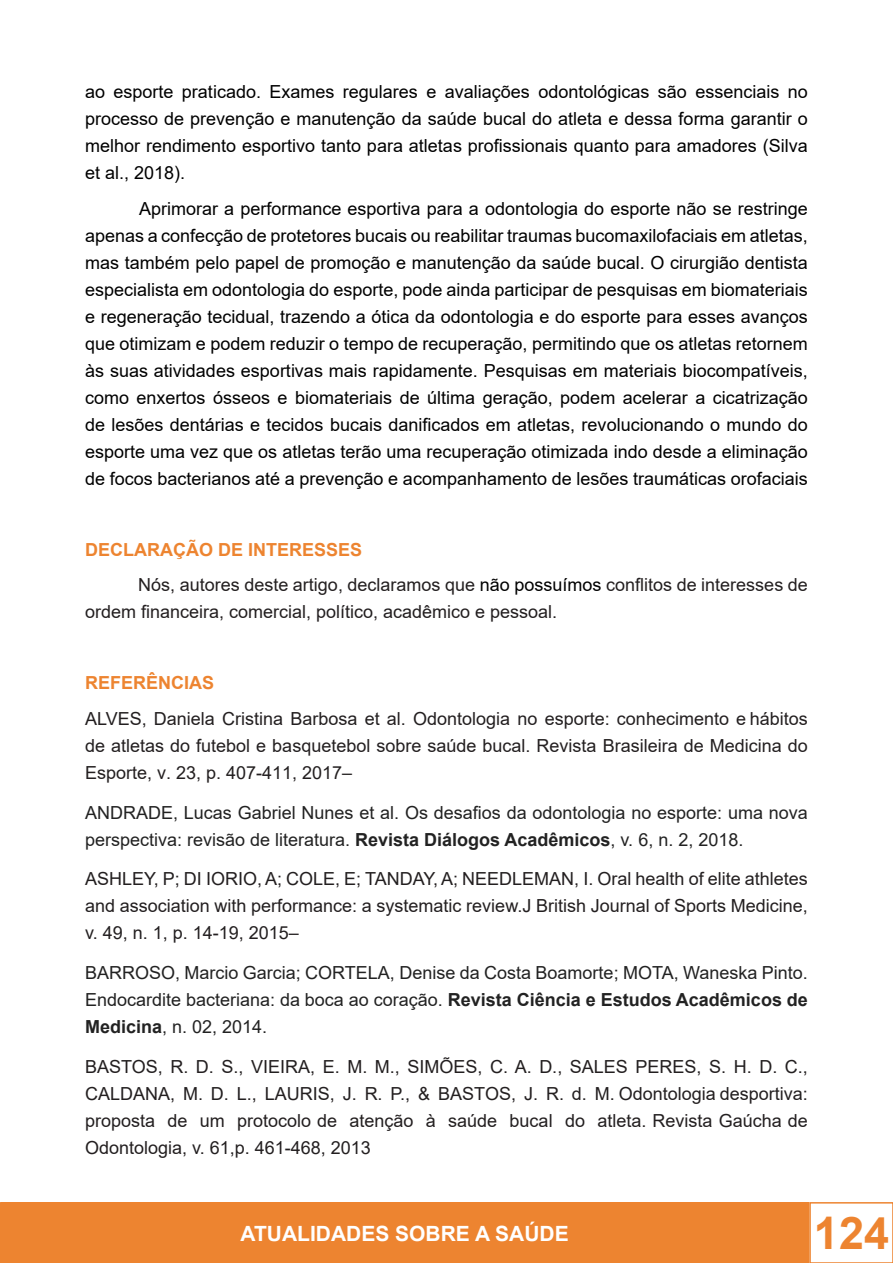
<style>
.page{position:relative;width:893px;height:1263px;background:#fff}
.page>*{position:absolute;margin:0;border:0;box-sizing:border-box;transform-origin:0 0}
.t1{font:700 45px "Arial";color:#ed8430}
.t2{font:700 21px "Arial";color:#fff}
.t3{font:18px/27px "Arial";color:#000;text-align:justify}
.t4{font:18px/27px "Arial";color:#231f20;text-align:justify}
.t5{font:18px/27px "Arial";color:#222}
.Heading_1{font:700 18px "Arial";color:#ed8430}
.s1{color:#000}
.s2{font-weight:700}
</style>
<div class="page">
<div style="left:1px;top:1203px;width:807px;height:60px;background:#ed8430"></div>
<div style="left:0;top:1202px;width:809px;height:61px;border:2px solid #ed8430"></div>
<div style="left:809px;top:1202px;width:84px;height:61px;border:2px solid #ed8430"></div>
<p class="t3" style="left:85px;top:78px;width:724px">ao esporte praticado. Exames regulares e avaliações odontológicas são essenciais no processo de prevenção e manutenção da saúde bucal do atleta e dessa forma garantir o melhor rendimento esportivo tanto para atletas profissionais quanto para amadores (Silva et al., 2018).</p>
<p class="t3" style="left:85px;top:195px;width:724px;text-indent:54px">Aprimorar a performance esportiva para a odontologia do esporte não se restringe apenas a confecção de protetores bucais ou reabilitar traumas bucomaxilofaciais em atletas, mas também pelo papel de promoção e manutenção da saúde bucal. O cirurgião dentista especialista em odontologia do esporte, pode ainda participar de pesquisas em biomateriais e regeneração tecidual, trazendo a ótica da odontologia e do esporte para esses avanços que otimizam e podem reduzir o tempo de recuperação, permitindo que os atletas retornem às suas atividades esportivas mais rapidamente. Pesquisas em materiais biocompatíveis, como enxertos ósseos e biomateriais de última geração, podem acelerar a cicatrização de lesões dentárias e tecidos bucais danificados em atletas, revolucionando o mundo do esporte uma vez que os atletas terão uma recuperação otimizada indo desde a eliminação de focos bacterianos até a prevenção e acompanhamento de lesões traumáticas orofaciais</p>
<p class="Heading_1" style="left:85px;top:537px;width:279px">DECLARAÇÃO DE INTERESSES</p>
<p class="t4" style="left:85px;top:571px;width:724px;text-indent:53px">Nós, autores deste artigo, declaramos que <span class="s1">não possuímos</span> conflitos de interesses de ordem financeira, comercial, político, acadêmico e pessoal.</p>
<p class="Heading_1" style="left:85px;top:670px;width:131px">REFERÊNCIAS</p>
<p class="t4" style="left:85px;top:705px;width:724px">ALVES, Daniela Cristina Barbosa et al. Odontologia no esporte: conhecimento e hábitos de atletas do futebol e basquetebol sobre saúde bucal. Revista Brasileira de Medicina do Esporte, v. 23, p. 407-411, 2017–</p>
<p class="t5" style="left:85px;top:798px;width:724px">ANDRADE, Lucas Gabriel Nunes et al. Os desafios da odontologia no esporte: uma nova perspectiva: revisão de literatura. <span class="s2">Revista Diálogos Acadêmicos</span>, v. 6, n. 2, 2018.</p>
<p class="t4" style="left:85px;top:865px;width:724px">ASHLEY, P; DI IORIO, A; COLE, E; TANDAY, A; NEEDLEMAN, I. Oral health of elite athletes and association with performance: a systematic review.J British Journal of Sports Medicine, v. 49, n. 1, p. 14-19, 2015–</p>
<p class="t5" style="left:85px;top:959px;width:724px;text-align:justify">BARROSO, Marcio Garcia; CORTELA, Denise da Costa Boamorte; MOTA, Waneska Pinto.<br>Endocardite bacteriana: da boca ao coração. <span class="s2">Revista Ciência e Estudos Acadêmicos de Medicina</span>, n. 02, 2014.</p>
<p class="t4" style="left:85px;top:1053px;width:724px">BASTOS, R. D. S., VIEIRA, E. M. M., SIMÕES, C. A. D., SALES PERES, S. H. D. C., CALDANA, M. D. L., LAURIS, J. R. P., &amp; BASTOS, J. R. d. M. Odontologia desportiva: proposta de um protocolo de atenção à saúde bucal do atleta. Revista Gaúcha de Odontologia, v. 61,p. 461-468, 2013</p>
<p class="t2" style="left:241px;top:1218px;width:330px">ATUALIDADES SOBRE A SAÚDE</p>
<h1 class="t1" style="left:814px;top:1202px;width:77px">124</h1>
</div>
